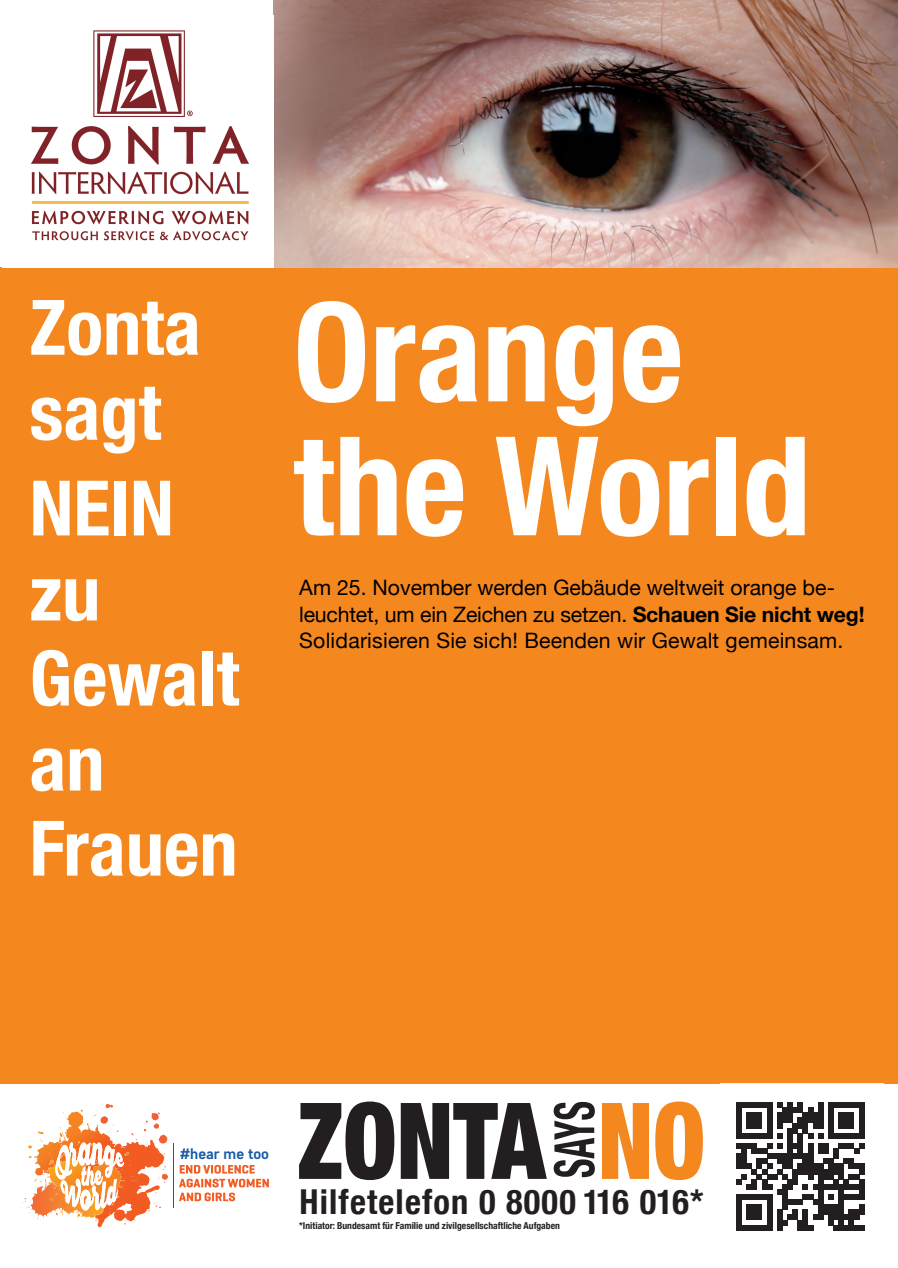
<style>
.page{position:relative;width:898px;height:1268px;background:#fff}
.page>*{position:absolute;margin:0;border:0;box-sizing:border-box;transform-origin:0 0}
.t1{font:700 condensed 137.7px/133.8px "Helvetica Neue";color:#fff}
.t2{font:700 condensed 76.5px/85px "Helvetica Neue";color:#fff}
.t3{font:700 condensed 34.35px "Helvetica Neue";letter-spacing:.035em;color:#231f20}
.t4{font:21.23px/26.5px "Helvetica Neue";color:#000}
.t5{font:700 15px "Core Sans D55";color:#185ca7}
.t6{font:700 condensed 9.52px "Helvetica Neue";color:#231f20}
.s1{font-weight:700}
</style>
<div class="page">
<div style="left:0;top:267px;width:897px;height:816px;background:#f5871f"></div>
<img style="left:274px;top:0;width:623px;height:267px">
<img style="left:31px;top:30px;width:218px;height:211px">
<svg style="left:719px;top:1083px;width:164px;height:148px"></svg>
<svg style="left:553px;top:1101px;width:41px;height:75px"></svg>
<svg style="left:299px;top:1101px;width:95px;height:78px"></svg>
<svg style="left:400px;top:1103px;width:146px;height:75px"></svg>
<svg style="left:602px;top:1103px;width:46px;height:75px;background:#f69942"></svg>
<svg style="left:655px;top:1101px;width:47px;height:78px"></svg>
<svg style="left:144px;top:1112px;width:24px;height:32px"></svg>
<svg style="left:158px;top:1165px;width:10px;height:17px"></svg>
<svg style="left:148px;top:1202px;width:13px;height:8px"></svg>
<svg style="left:28px;top:1103px;width:109px;height:121px"></svg>
<hr style="left:173px;top:1142px;width:1px;height:65px;background:#115da7">
<svg style="left:179px;top:1164px;width:90px;height:36px"></svg>
<h2 class="t2" style="left:29px;top:284px;width:173px">Zonta sagt</h2>
<h2 class="t2" style="left:29px;top:464px;width:211px">NEIN zu<br>Gewalt an<br>Frauen</h2>
<h1 class="t1" style="left:293px;top:283px;width:519px">Orange the World</h1>
<p class="t4" style="left:299px;top:574px;width:566px">Am 25. November werden Gebäude weltweit orange be&shy;leuchtet, um ein Zeichen zu setzen. <span class="s1">Schauen Sie nicht weg!<br></span>Solidarisieren Sie sich! Beenden wir Gewalt gemeinsam.</p>
<p class="t5" style="left:180px;top:1143px;width:91px">#hear me too</p>
<h3 class="t3" style="left:299px;top:1181px;width:405px">Hilfetelefon 0 8000 116 016*</h3>
<p class="t6" style="left:299px;top:1219px;width:262px">*Initiator: Bundesamt für Familie und zivilgesellschaftliche Aufgaben</p>
</div>
